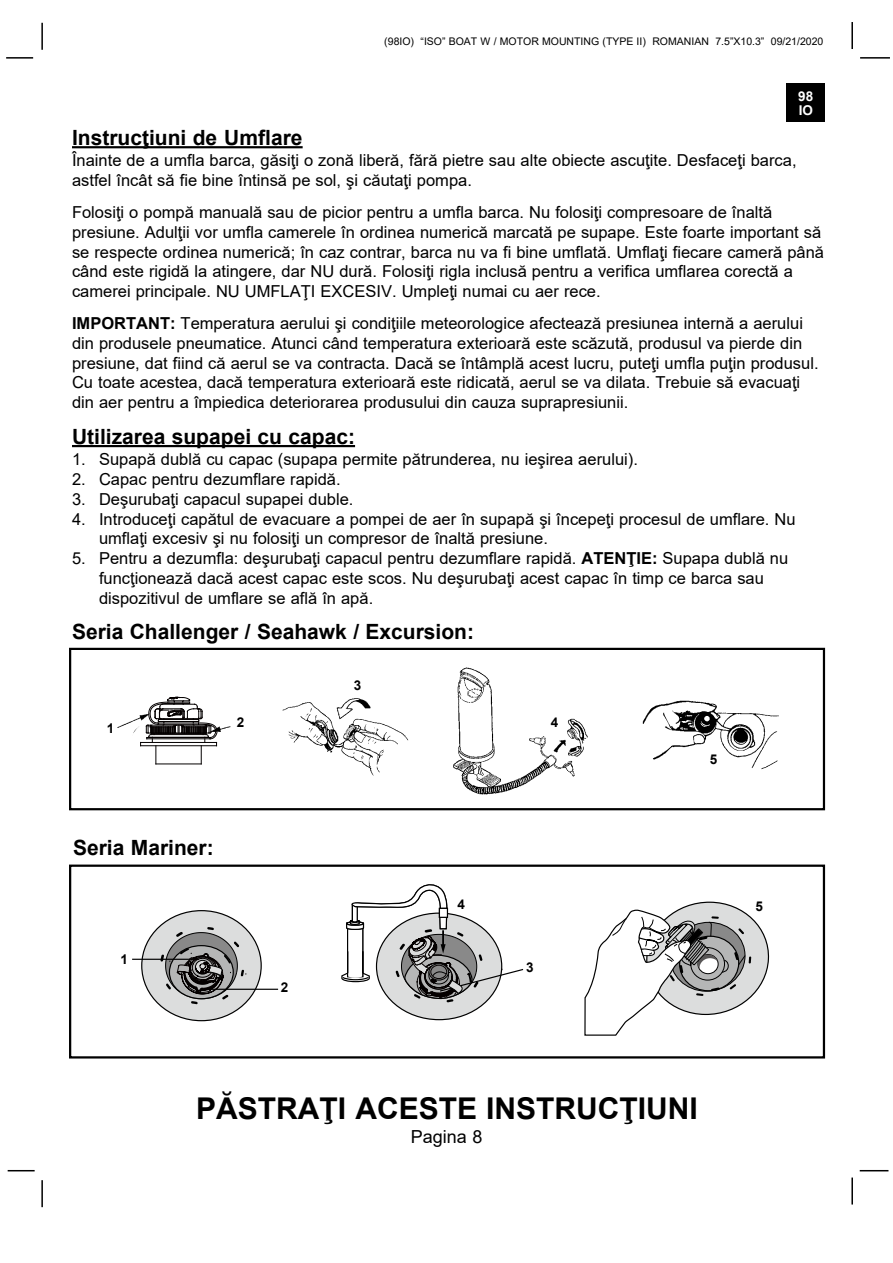
<style>
.page{position:relative;width:893px;height:1263px;background:#fff}
.page>*{position:absolute;margin:0;border:0;box-sizing:border-box;transform-origin:0 0}
.t1{font:700 30px "Arial";color:#000}
.t2{font:700 21px "Arial";color:#000}
.t3{font:18px "Arial";color:#000}
.t4{font:16.5px/19.8px "Arial";color:#000}
.t5{font:700 13.5px "Arial";color:#000}
.t6{font:700 13.5px/13.5px "Arial";color:#fff}
.t7{font:10.5px "Arial";color:#000}
.s1{font-weight:700}
</style>
<div class="page">
<svg style="left:8px;top:1170px;width:27px;height:1px"></svg>
<hr style="left:41px;top:1180px;width:2px;height:27px;background:#000">
<hr style="left:851px;top:1177px;width:2px;height:27px;background:#000">
<svg style="left:860px;top:1170px;width:28px;height:1px"></svg>
<hr style="left:41px;top:23px;width:2px;height:27px;background:#000">
<hr style="left:6px;top:57px;width:27px;height:2px;background:#000">
<hr style="left:851px;top:22px;width:2px;height:27px;background:#000">
<hr style="left:860px;top:57px;width:30px;height:2px;background:#000">
<div style="left:786px;top:83px;width:39px;height:39px;background:#000"></div>
<hr style="left:72px;top:146px;width:231px;height:2px;background:#000">
<hr style="left:72px;top:445px;width:283px;height:2px;background:#000">
<img style="left:282px;top:667px;width:497px;height:128px">
<svg style="left:117px;top:696px;width:114px;height:69px"></svg>
<hr style="left:156px;top:764px;width:45px;height:1px;background:#040000">
<div style="left:69px;top:648px;width:756px;height:162px;border:2px solid #000"></div>
<div style="left:376px;top:913px;width:126px;height:107px;background:#dcdddd;border-radius:50%"></div>
<div style="left:142px;top:911px;width:119px;height:110px;background:#dcdddd;border-radius:50%"></div>
<hr style="left:132px;top:959px;width:67px;height:1px;background:#000">
<hr style="left:210px;top:989px;width:68px;height:1px;background:#000">
<svg style="left:584px;top:901px;width:185px;height:135px"></svg>
<svg style="left:161px;top:927px;width:86px;height:77px"></svg>
<svg style="left:341px;top:884px;width:183px;height:118px"></svg>
<div style="left:69px;top:864px;width:756px;height:194px;border:2px solid #000"></div>
<p class="t7" style="left:384px;top:35px;width:441px">(98IO) “ISO” BOAT W / MOTOR MOUNTING (TYPE II) ROMANIAN 7.5”X10.3” 09/21/2020</p>
<p class="t6" style="left:798px;top:90px;width:17px">98<br>IO</p>
<p class="t2" style="left:72px;top:123px;width:232px">Instrucţiuni de u mflare</p>
<p class="t4" style="left:72px;top:151px;width:726px">Înainte de a umfla barca, găsiţi o zonă liberă, fără pietre sau alte obiecte ascuţite. Desfaceţi barca, astfel încât să fie bine întinsă pe sol, şi căutaţi pompa.</p>
<p class="t4" style="left:72px;top:202px;width:754px">Folosiţi o pompă manuală sau de picior pentru a umfla barca. Nu folosiţi compresoare de înaltă presiune. Adulţii vor umfla camerele în ordinea numerică marcată pe supape. Este foarte important să se respecte ordinea numerică; în caz contrar, barca nu va fi bine umflată. Umflaţi fiecare cameră până când este rigidă la atingere, dar NU dură. Folosiţi rigla inclusă pentru a verifica umflarea corectă a camerei principale. NU UMFLAŢI EXCESIV. Umpleţi numai cu aer rece.</p>
<p class="t4" style="left:72px;top:313px;width:748px"><span class="s1">IMPORTANT:</span> Temperatura aerului şi condiţiile meteorologice afectează presiunea internă a aerului din produsele pneumatice. Atunci când temperatura exterioară este scăzută, produsul va pierde din presiune, dat fiind că aerul se va contracta. Dacă se întâmplă acest lucru, puteţi umfla puţin produsul.<br>Cu toate acestea, dacă temperatura exterioară este ridicată, aerul se va dilata. Trebuie să evacuaţi din aer pentru a împiedica deteriorarea produsului din cauza suprapresiunii.</p>
<p class="t2" style="left:72px;top:422px;width:285px">Utilizarea supapei cu capac:</p>
<p class="t4" style="left:72px;top:449px;width:567px">1. Supapă dublă cu capac (supapa permite pătrunderea, nu ieşirea aerului).</p>
<p class="t4" style="left:72px;top:469px;width:270px">2. Capac pentru dezumflare rapidă.</p>
<p class="t4" style="left:72px;top:489px;width:283px">3. Deşurubaţi capacul supapei duble.</p>
<p class="t4" style="left:99px;top:509px;width:698px;text-indent:-27px">4. Introduceţi capătul de evacuare a pompei de aer în supapă şi începeţi procesul de umflare. Nu umflaţi excesiv şi nu folosiţi un compresor de înaltă presiune.</p>
<p class="t4" style="left:99px;top:548px;width:691px;text-indent:-27px">5. Pentru a dezumfla: deşurubaţi capacul pentru dezumflare rapidă. <span class="s1">ATENŢIE:</span> Supapa dublă nu funcţionează dacă acest capac este scos. Nu deşurubaţi acest capac în timp ce barca sau dispozitivul de umflare se află în apă.</p>
<p class="t2" style="left:72px;top:617px;width:404px">Seria Challenger / Seahawk / Excursion:</p>
<p class="t5" style="left:107px;top:719px;width:9px">1</p>
<p class="t5" style="left:237px;top:713px;width:9px">2</p>
<p class="t2" style="left:73px;top:833px;width:142px">Seria Mariner:</p>
<p class="t5" style="left:121px;top:950px;width:9px">1</p>
<p class="t5" style="left:281px;top:978px;width:9px">2</p>
<p class="t5" style="left:354px;top:676px;width:9px">3</p>
<p class="t5" style="left:551px;top:712px;width:9px">4</p>
<p class="t5" style="left:710px;top:750px;width:9px">5</p>
<p class="t5" style="left:457px;top:895px;width:9px">4</p>
<p class="t5" style="left:755px;top:897px;width:9px">5</p>
<p class="t5" style="left:526px;top:957px;width:9px">3</p>
<h1 class="t1" style="left:196px;top:1087px;width:503px">PĂSTRAŢI ACESTE INSTRUCŢIUNI</h1>
<p class="t3" style="left:411px;top:1124px;width:73px">Pagina 8</p>
</div>
